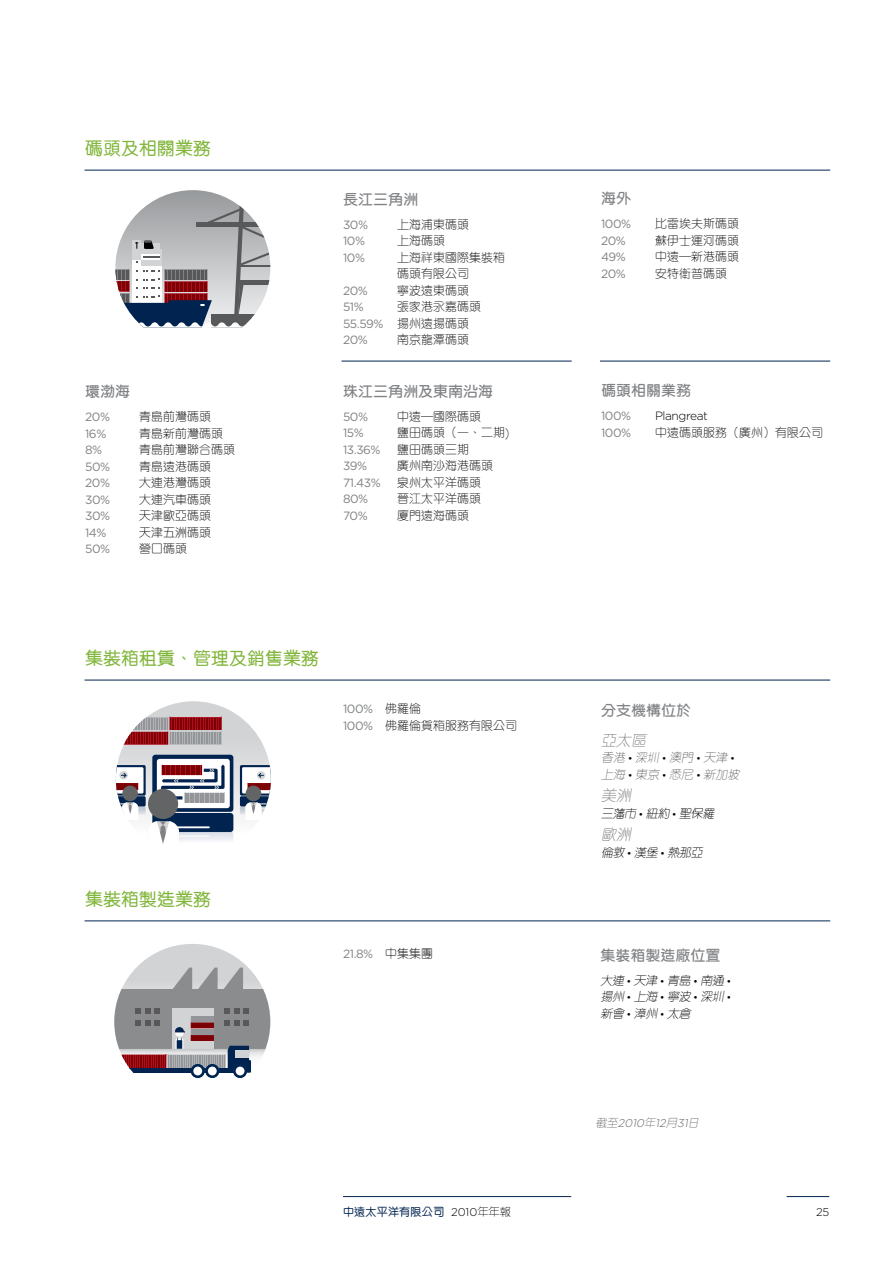
<style>
.page{position:relative;width:893px;height:1263px;background:#fff}
.page>*{position:absolute;margin:0;border:0;box-sizing:border-box;transform-origin:0 0}
.t1{font:500 18px "M Yuen HK";color:#80b539}
.t2{font:600 15px/30px "M Yuen HK";color:#808285}
.t3{font:italic 300 15px "M Yuen HK";color:#808285}
.t4{font:300 12px/16.5px "M Yuen HK";color:#000}
.t5{font:12px "Gotham Rounded";letter-spacing:-.035em;color:#808285}
.t6{font:italic 300 12px/16.5px "M Yuen HK";color:#000;text-align:justify}
.t7{font:italic 300 12px/16.5px "M Yuen HK";color:#666}
.t8{font:300 12px "Gotham Rounded";letter-spacing:-.035em;color:#000}
.t9{font:500 11.25px "M Yuen HK";color:#00234f}
.t10{font:italic 300 11.25px "Gotham Rounded";color:#666}
.t11{font:300 11.25px "Gotham Rounded";color:#000}
.s1{font-family:"Gotham Rounded";font-weight:400;color:#808285}
.s2{font-weight:300;font-style:italic}
.s3{font-family:"Gotham Rounded";font-style:normal;font-size:10.5px;color:#000}
.s4{font-family:"Gotham Rounded";font-style:normal;font-size:10.5px}
.s5{font-family:"M Yuen HK";font-weight:300;color:#000}
.s6{font-family:"M Yuen HK"}
.s7{font-family:"Gotham Rounded";font-weight:300;color:#000}
.s8{font-weight:300;color:#000}
</style>
<div class="page">
<hr style="left:343px;top:1196px;width:228px;height:1px;background:#00234f">
<hr style="left:787px;top:1196px;width:42px;height:1px;background:#00234f">
<hr style="left:85px;top:170px;width:745px;height:1px;background:#00234f">
<hr style="left:85px;top:680px;width:745px;height:1px;background:#00234f">
<hr style="left:85px;top:921px;width:745px;height:1px;background:#00234f">
<hr style="left:600px;top:361px;width:230px;height:1px;background:#00234f">
<hr style="left:342px;top:361px;width:230px;height:1px;background:#00234f">
<svg style="left:115px;top:190px;width:155px;height:138px"></svg>
<svg style="left:116px;top:701px;width:155px;height:143px"></svg>
<div style="left:114px;top:944px;width:156px;height:156px;background:#d1d3d4;border-radius:78px"></div>
<div style="left:114px;top:989px;width:156px;height:60px;background:#8a8c8e"></div>
<svg style="left:173px;top:967px;width:70px;height:22px"></svg>
<div style="left:119px;top:1049px;width:147px;height:51px;background:#fff"></div>
<svg style="left:114px;top:1008px;width:137px;height:70px"></svg>
<p class="t1" style="left:85px;top:139px;width:127px">碼頭及相關業務</p>
<p class="t2" style="left:85px;top:376px;width:46px">環渤海</p>
<p class="t5" style="left:85px;top:410px;width:26px">20%</p>
<p class="t4" style="left:139px;top:408px;width:73px">青島前灣碼頭</p>
<p class="t5" style="left:85px;top:426px;width:23px">16%</p>
<p class="t4" style="left:139px;top:424px;width:85px">青島新前灣碼頭</p>
<p class="t5" style="left:85px;top:443px;width:19px">8%</p>
<p class="t4" style="left:139px;top:441px;width:97px">青島前灣聯合碼頭</p>
<p class="t5" style="left:85px;top:459px;width:27px">50%</p>
<p class="t4" style="left:139px;top:457px;width:73px">青島遠港碼頭</p>
<p class="t5" style="left:85px;top:476px;width:26px">20%</p>
<p class="t4" style="left:139px;top:474px;width:73px">大連港灣碼頭</p>
<p class="t5" style="left:85px;top:492px;width:27px">30%</p>
<p class="t4" style="left:139px;top:490px;width:73px">大連汽車碼頭</p>
<p class="t5" style="left:85px;top:509px;width:27px">30%</p>
<p class="t4" style="left:139px;top:507px;width:73px">天津歐亞碼頭</p>
<p class="t5" style="left:85px;top:525px;width:23px">14%</p>
<p class="t4" style="left:139px;top:523px;width:73px">天津五洲碼頭</p>
<p class="t5" style="left:85px;top:542px;width:27px">50%</p>
<p class="t4" style="left:139px;top:540px;width:49px">營口碼頭</p>
<p class="t2" style="left:343px;top:184px;width:76px">長江三角洲</p>
<p class="t5" style="left:343px;top:217px;width:27px">30%</p>
<p class="t4" style="left:397px;top:215px;width:73px">上海浦東碼頭</p>
<p class="t5" style="left:343px;top:233px;width:24px">10%</p>
<p class="t4" style="left:397px;top:232px;width:49px">上海碼頭</p>
<p class="t5" style="left:343px;top:250px;width:24px">10%</p>
<p class="t4" style="left:397px;top:248px;width:109px">上海祥東國際集裝箱碼頭有限公司</p>
<p class="t5" style="left:343px;top:283px;width:26px">20%</p>
<p class="t4" style="left:397px;top:281px;width:73px">寧波遠東碼頭</p>
<p class="t5" style="left:343px;top:299px;width:22px">51%</p>
<p class="t4" style="left:343px;top:298px;width:139px;text-indent:54px">張家港永嘉碼頭<br><span class="s1">55.59%</span> 揚州遠揚碼頭<br><span class="s1">20%</span></p>
<p class="t4" style="left:397px;top:331px;width:73px">南京龍潭碼頭</p>
<p class="t2" style="left:343px;top:376px;width:151px">珠江三角洲及東南沿海</p>
<p class="t5" style="left:343px;top:409px;width:27px">50%</p>
<p class="t4" style="left:397px;top:407px;width:85px">中遠—國際碼頭</p>
<p class="t5" style="left:343px;top:425px;width:22px">15%</p>
<p class="t4" style="left:397px;top:424px;width:113px">鹽田碼頭（一、二期)</p>
<p class="t5" style="left:343px;top:442px;width:39px">13.36%</p>
<p class="t4" style="left:397px;top:440px;width:73px">鹽田碼頭三期</p>
<p class="t5" style="left:343px;top:458px;width:26px">39%</p>
<p class="t4" style="left:397px;top:457px;width:97px">廣州南沙海港碼頭</p>
<p class="t5" style="left:343px;top:475px;width:39px">71.43%</p>
<p class="t4" style="left:397px;top:473px;width:85px">泉州太平洋碼頭</p>
<p class="t5" style="left:343px;top:491px;width:27px">80%</p>
<p class="t4" style="left:397px;top:490px;width:85px">晉江太平洋碼頭</p>
<p class="t5" style="left:343px;top:508px;width:26px">70%</p>
<p class="t4" style="left:397px;top:506px;width:73px">廈門遠海碼頭</p>
<p class="t2" style="left:601px;top:183px;width:31px">海外</p>
<p class="t5" style="left:601px;top:217px;width:32px">100%</p>
<p class="t4" style="left:655px;top:215px;width:85px">比雷埃夫斯碼頭</p>
<p class="t5" style="left:601px;top:233px;width:26px">20%</p>
<p class="t4" style="left:655px;top:231px;width:85px">蘇伊士運河碼頭</p>
<p class="t5" style="left:601px;top:250px;width:26px">49%</p>
<p class="t4" style="left:655px;top:248px;width:85px">中遠—新港碼頭</p>
<p class="t5" style="left:601px;top:266px;width:26px">20%</p>
<p class="t4" style="left:655px;top:264px;width:73px">安特衛普碼頭</p>
<p class="t2" style="left:601px;top:375px;width:91px">碼頭相關業務</p>
<p class="t5" style="left:601px;top:409px;width:32px">100%</p>
<p class="t8" style="left:655px;top:409px;width:54px">Plangreat</p>
<p class="t5" style="left:601px;top:425px;width:32px">100%</p>
<p class="t4" style="left:655px;top:423px;width:169px">中遠碼頭服務（廣州）有限公司</p>
<p class="t1" style="left:85px;top:649px;width:235px">集裝箱租賃、管理及銷售業務</p>
<p class="t1" style="left:85px;top:890px;width:127px">集裝箱製造業務</p>
<p class="t4" style="left:343px;top:700px;width:175px"><span class="s1">100%</span> 佛羅倫<br><span class="s1">100%</span> 佛羅倫貨箱服務有限公司</p>
<p class="t2" style="left:601px;top:695px;width:91px">分支機構位於<span class="s2">亞太區</span></p>
<p class="t7" style="left:601px;top:749px;width:143px">香港 <span class="s3">•</span> 深圳 <span class="s3">•</span> 澳門 <span class="s3">•</span> 天津 <span class="s3">•</span>上海 <span class="s3">•</span> 東京 <span class="s3">•</span> 悉尼 <span class="s3">•</span> 新加坡</p>
<p class="t3" style="left:601px;top:785px;width:35px">美洲</p>
<p class="t6" style="left:601px;top:804px;width:118px">三藩市 <span class="s4">•</span> 紐約 <span class="s4">•</span> 聖保羅</p>
<p class="t3" style="left:601px;top:824px;width:35px">歐洲</p>
<p class="t6" style="left:601px;top:843px;width:106px">倫敦 <span class="s4">•</span> 漢堡 <span class="s4">•</span> 熱那亞</p>
<p class="t5" style="left:343px;top:947px;width:91px">21.8% <span class="s5">中集集團</span></p>
<p class="t2" style="left:601px;top:940px;width:121px">集裝箱製造廠位置</p>
<p class="t6" style="left:601px;top:971px;width:132px">大連 <span class="s4">•</span> 天津 <span class="s4">•</span> 青島 <span class="s4">•</span> 南通 <span class="s4">•</span>揚州 <span class="s4">•</span> 上海 <span class="s4">•</span> 寧波 <span class="s4">•</span> 深圳 <span class="s4">•</span>新會 <span class="s4">•</span> 漳州 <span class="s4">•</span> 太倉</p>
<p class="t10" style="left:595px;top:1116px;width:108px"><span class="s6">截至</span>2010<span class="s6">年</span>12<span class="s6">月</span>31<span class="s6">日</span></p>
<p class="t9" style="left:343px;top:1206px;width:170px">中遠太平洋有限公司 <span class="s7">2010</span><span class="s8">年年報</span></p>
<p class="t11" style="left:816px;top:1205px;width:15px">25</p>
</div>
